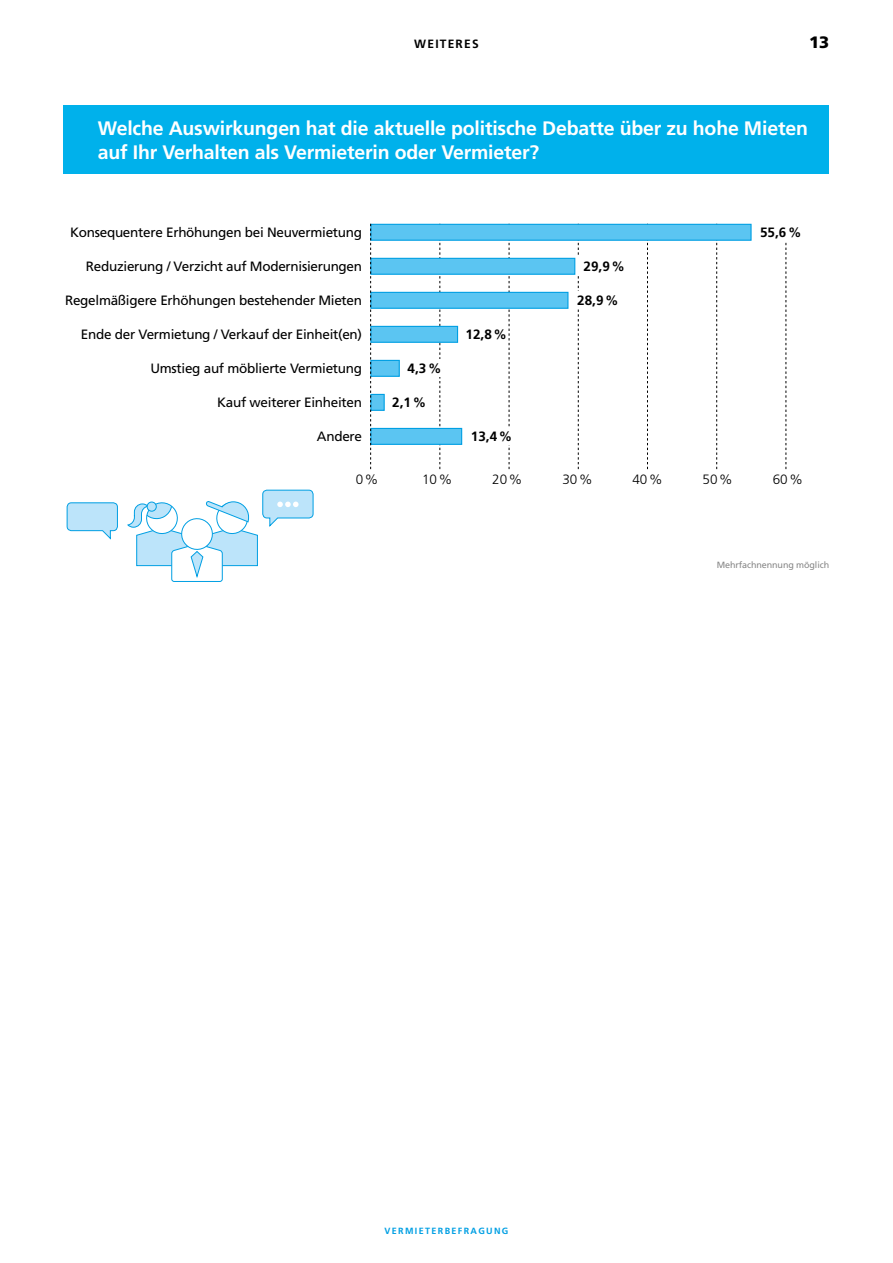
<style>
.page{position:relative;width:893px;height:1263px;background:#fff}
.page>*{position:absolute;margin:0;border:0;box-sizing:border-box;transform-origin:0 0}
.t1{font:700 19.5px/24px "Frutiger";letter-spacing:-.01em;color:#fff}
.t2{font:900 16.5px "Frutiger";color:#000}
.t3{font:13.5px "Frutiger";letter-spacing:-.02em;color:#000}
.t4{font:700 13.5px "Frutiger";color:#000}
.t5{font:300 13.5px "Frutiger";color:#000}
.t6{font:700 12px "Frutiger";letter-spacing:.1em;color:#000}
.t7{font:9px "Frutiger";letter-spacing:-.01em;color:#878787}
.t8{font:700 9px "Frutiger";letter-spacing:.15em;color:#009fe3}
</style>
<div class="page">
<div style="left:64px;top:106px;width:765px;height:68px;background:#00b1eb"></div>
<svg style="left:67px;top:502px;width:51px;height:38px"></svg>
<svg style="left:127px;top:490px;width:187px;height:92px"></svg>
<svg style="left:509px;top:242px;width:1px;height:227px"></svg>
<svg style="left:440px;top:242px;width:1px;height:227px"></svg>
<svg style="left:647px;top:242px;width:1px;height:227px"></svg>
<svg style="left:578px;top:242px;width:1px;height:227px"></svg>
<svg style="left:786px;top:242px;width:1px;height:227px"></svg>
<svg style="left:716px;top:242px;width:1px;height:227px"></svg>
<div style="left:399px;top:360px;width:50px;height:17px;background:#fff"></div>
<div style="left:462px;top:428px;width:57px;height:17px;background:#fff"></div>
<div style="left:575px;top:258px;width:55px;height:17px;background:#fff"></div>
<div style="left:569px;top:292px;width:53px;height:17px;background:#fff"></div>
<div style="left:370px;top:394px;width:15px;height:17px;background:#5bc5f2;border:1px solid #009fe3"></div>
<div style="left:370px;top:428px;width:92px;height:17px;background:#5bc5f2;border:1px solid #009fe3"></div>
<div style="left:370px;top:224px;width:382px;height:17px;background:#5bc5f2;border:1px solid #009fe3"></div>
<div style="left:370px;top:258px;width:205px;height:17px;background:#5bc5f2;border:1px solid #009fe3"></div>
<div style="left:370px;top:292px;width:198px;height:17px;background:#5bc5f2;border:1px solid #009fe3"></div>
<div style="left:370px;top:360px;width:30px;height:17px;background:#5bc5f2;border:1px solid #009fe3"></div>
<div style="left:370px;top:326px;width:88px;height:17px;background:#5bc5f2;border:1px solid #009fe3"></div>
<svg style="left:370px;top:224px;width:1px;height:245px"></svg>
<p class="t6" style="left:414px;top:37px;width:66px">WEITERES</p>
<p class="t2" style="left:809px;top:32px;width:22px">13</p>
<h1 class="t1" style="left:98px;top:116px;width:712px">Welche Auswirkungen hat die aktuelle politische Debatte über zu hohe Mieten auf Ihr Verhalten als Vermieterin oder Vermieter?</h1>
<p class="t3" style="left:70px;top:225px;width:293px">Konsequentere Erhöhungen bei Neuvermietung</p>
<p class="t4" style="left:760px;top:225px;width:43px">55,6%</p>
<p class="t3" style="left:86px;top:259px;width:278px">Reduzierung / Verzicht auf Modernisierungen</p>
<p class="t3" style="left:65px;top:293px;width:298px">Regelmäßigere Erhöhungen bestehender Mieten</p>
<p class="t3" style="left:81px;top:327px;width:283px">Ende der Vermietung / Verkauf der Einheit(en)</p>
<p class="t4" style="left:466px;top:327px;width:43px">12,8%</p>
<p class="t4" style="left:584px;top:259px;width:43px">29,9%</p>
<p class="t4" style="left:577px;top:293px;width:43px">28,9%</p>
<p class="t3" style="left:150px;top:361px;width:213px">Umstieg auf möblierte Vermietung</p>
<p class="t4" style="left:408px;top:361px;width:35px">4,3%</p>
<p class="t3" style="left:217px;top:395px;width:146px">Kauf weiterer Einheiten</p>
<p class="t4" style="left:392px;top:395px;width:35px">2,1%</p>
<p class="t3" style="left:317px;top:429px;width:47px">Andere</p>
<p class="t4" style="left:471px;top:429px;width:43px">13,4%</p>
<p class="t5" style="left:356px;top:471px;width:24px">0%</p>
<p class="t5" style="left:422px;top:471px;width:32px">10%</p>
<p class="t5" style="left:492px;top:471px;width:32px">20%</p>
<p class="t5" style="left:562px;top:471px;width:32px">30%</p>
<p class="t5" style="left:632px;top:471px;width:32px">40%</p>
<p class="t5" style="left:703px;top:471px;width:32px">50%</p>
<p class="t5" style="left:773px;top:471px;width:32px">60%</p>
<p class="t7" style="left:717px;top:560px;width:114px">Mehrfachnennung möglich</p>
<p class="t8" style="left:384px;top:1226px;width:125px">VERMIETERBEFRAGUNG</p>
</div>
